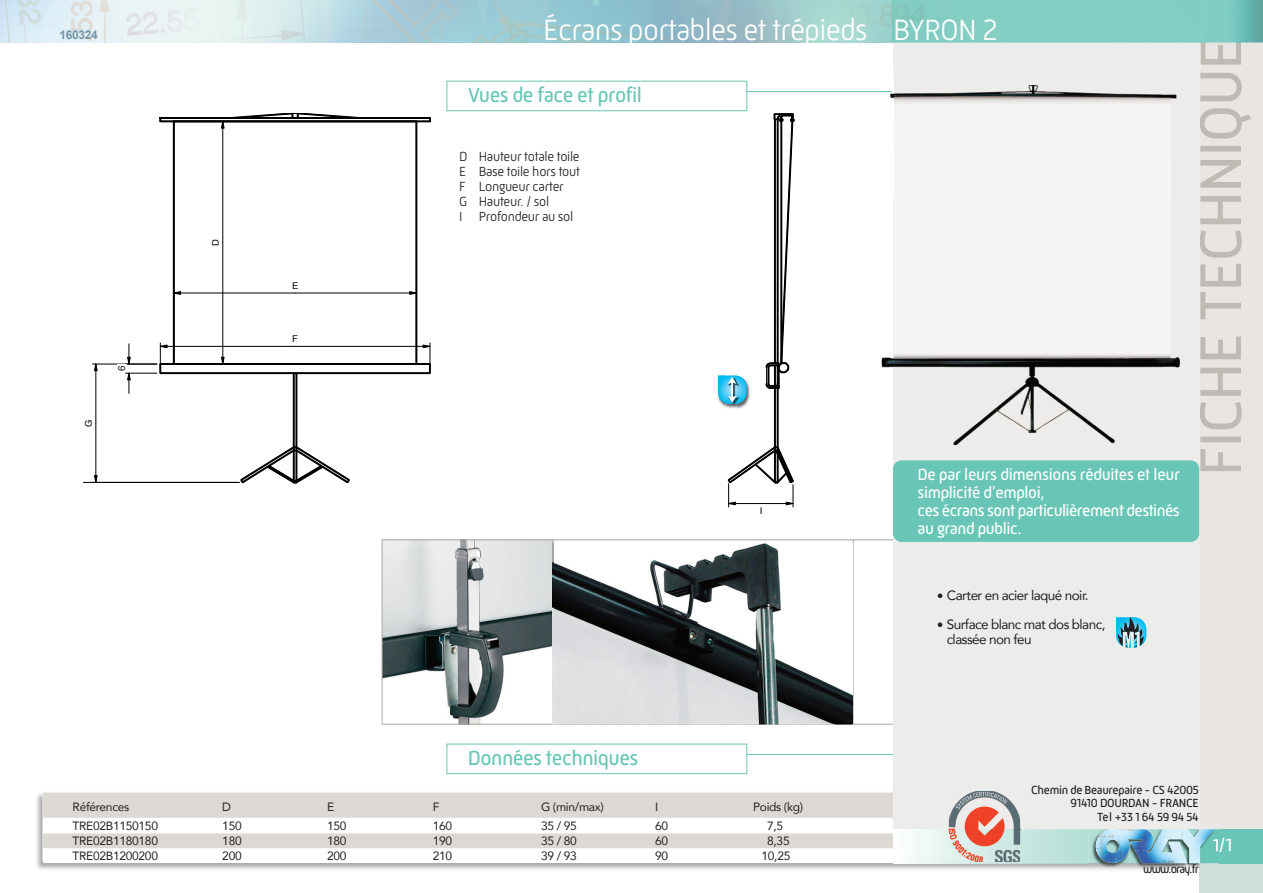
<style>
.page{position:relative;width:1263px;height:893px;background:#fff}
.page>*{position:absolute;margin:0;border:0;box-sizing:border-box;transform-origin:0 0}
.t1{font:300 30px "Mic 32 New";letter-spacing:-.025em;color:#fff}
.t2{font:21px "Mic 32 New";letter-spacing:-.025em;color:#69c6b6}
.t3{font:18px "Mic 32 New";color:#fff}
.t4{font:16.5px/18px "Mic 32 New";letter-spacing:-.025em;color:#fff}
.t5{font:300 13.5px/15px "Mic 32 New";letter-spacing:-.025em;color:#231f20}
.t6{font:13.5px/15px "Avenir";letter-spacing:-.04em;color:#231f20}
.t7{font:12px "Avenir";letter-spacing:-.025em;color:#231f20}
.t8{font:12px/13.5px "Mic 32 New";letter-spacing:-.025em;color:#231f20;text-align:right}
.t9{font:12px "Mic 32 New";letter-spacing:-.075em;color:#231f20}
.t10{font:700 12px "Arial";letter-spacing:-.025em;color:#7394a5}
.t11{font:9.9px "Helvetica";color:#231f20}
.t12{font:9.3px "Helvetica";color:#000}
.s1{font-family:"Mic 32 New";font-weight:300;font-size:15px}
</style>
<div class="page">
<img style="left:383px;top:540px;width:169px;height:184px">
<hr style="left:382px;top:539px;width:537px;height:1px;background:#aca49e">
<hr style="left:382px;top:724px;width:537px;height:1px;background:#aca49e">
<hr style="left:382px;top:540px;width:1px;height:184px;background:#aca49e">
<hr style="left:853px;top:540px;width:1px;height:184px;background:#aca49e">
<hr style="left:553px;top:540px;width:1px;height:184px;background:#aca49e">
<img style="left:553px;top:543px;width:299px;height:182px">
<hr style="left:565px;top:754px;width:347px;height:1px;background:#69c6b6">
<div style="left:447px;top:744px;width:299px;height:29px;background:#fff"></div>
<div style="left:446px;top:744px;width:301px;height:30px;border:1px solid #69c6b6"></div>
<img style="left:36px;top:792px;width:1052px;height:78px">
<div style="left:43px;top:793px;width:1138px;height:70px;background:#fff;border-radius:2px"></div>
<div style="left:43px;top:793px;width:859px;height:25px;background:#dcd9d5;border-radius:2px"></div>
<div style="left:43px;top:833px;width:859px;height:15px;background:#dcd9d5;border-radius:2px"></div>
<div style="left:296px;top:373px;width:1px;height:109px;border:1px solid #000"></div>
<div style="left:293px;top:373px;width:1px;height:109px;border:1px solid #000"></div>
<div style="left:160px;top:363px;width:270px;height:2px;border:1px solid #000"></div>
<svg style="left:173px;top:128px;width:244px;height:237px"></svg>
<div style="left:160px;top:373px;width:270px;height:1px;border:1px solid #000"></div>
<svg style="left:241px;top:447px;width:108px;height:36px"></svg>
<hr style="left:125px;top:373px;width:32px;height:1px;background:#000">
<svg style="left:127px;top:373px;width:3px;height:20px"></svg>
<svg style="left:127px;top:344px;width:3px;height:20px"></svg>
<hr style="left:174px;top:290px;width:1px;height:71px;background:#000">
<hr style="left:416px;top:290px;width:1px;height:71px;background:#000">
<hr style="left:174px;top:293px;width:121px;height:1px;background:#000">
<svg style="left:173px;top:291px;width:8px;height:3px"></svg>
<hr style="left:295px;top:293px;width:121px;height:1px;background:#000">
<svg style="left:410px;top:291px;width:6px;height:2px"></svg>
<hr style="left:177px;top:364px;width:49px;height:1px;background:#000">
<hr style="left:223px;top:243px;width:1px;height:121px;background:#000">
<svg style="left:221px;top:357px;width:3px;height:7px"></svg>
<hr style="left:223px;top:121px;width:1px;height:122px;background:#000">
<svg style="left:160px;top:113px;width:270px;height:15px"></svg>
<hr style="left:92px;top:364px;width:65px;height:1px;background:#000">
<hr style="left:96px;top:423px;width:1px;height:59px;background:#000">
<svg style="left:94px;top:475px;width:3px;height:7px"></svg>
<hr style="left:96px;top:364px;width:1px;height:59px;background:#000">
<svg style="left:94px;top:363px;width:3px;height:8px"></svg>
<hr style="left:83px;top:482px;width:156px;height:1px;background:#000">
<hr style="left:83px;top:121px;width:74px;height:1px;background:#000">
<hr style="left:160px;top:346px;width:135px;height:1px;background:#000">
<svg style="left:160px;top:343px;width:7px;height:30px"></svg>
<hr style="left:295px;top:346px;width:135px;height:1px;background:#000">
<svg style="left:423px;top:343px;width:8px;height:30px"></svg>
<div style="left:774px;top:383px;width:1px;height:99px;border:1px solid #000"></div>
<div style="left:777px;top:383px;width:1px;height:99px;border:1px solid #000"></div>
<svg style="left:728px;top:447px;width:66px;height:60px"></svg>
<svg style="left:766px;top:114px;width:28px;height:275px"></svg>
<hr style="left:565px;top:91px;width:347px;height:1px;background:#69c6b6">
<div style="left:447px;top:82px;width:299px;height:28px;background:#fff"></div>
<div style="left:446px;top:81px;width:301px;height:30px;border:1px solid #69c6b6"></div>
<div style="left:1199px;top:43px;width:64px;height:850px;background:#e8e5e3"></div>
<hr style="left:1199px;top:68px;width:1px;height:761px;background:#fff">
<div style="left:893px;top:43px;width:306px;height:786px;background:#ececea"></div>
<hr style="left:893px;top:68px;width:1px;height:130px;background:#fff">
<img style="left:0;top:0;width:1263px;height:43px">
<img style="left:1200px;top:0;width:1px;height:42px">
<svg style="left:1200px;top:42px;width:51px;height:429px"></svg>
<hr style="left:892px;top:0;width:1px;height:43px;background:#69c6b6">
<img style="left:893px;top:829px;width:195px;height:35px">
<svg style="left:900px;top:833px;width:2px;height:15px"></svg>
<img style="left:1088px;top:830px;width:8px;height:33px">
<svg style="left:1096px;top:825px;width:167px;height:68px"></svg>
<img style="left:1096px;top:829px;width:118px;height:34px">
<img style="left:881px;top:93px;width:12px;height:275px">
<img style="left:893px;top:85px;width:287px;height:360px">
<img style="left:893px;top:85px;width:1px;height:113px">
<div style="left:893px;top:460px;width:306px;height:82px;background:#69c6b6;border-radius:9px"></div>
<img style="left:717px;top:377px;width:1px;height:22px">
<svg style="left:718px;top:375px;width:32px;height:34px"></svg>
<img style="left:949px;top:791px;width:71px;height:71px">
<img style="left:949px;top:829px;width:71px;height:1px">
<img style="left:1116px;top:617px;width:30px;height:30px">
<p class="t10" style="left:59px;top:28px;width:40px">160324</p>
<p class="t12" style="left:85px;top:427px;width:9px;rotate:-90deg">G</p>
<p class="t11" style="left:118px;top:371px;width:7px;rotate:-90deg">6</p>
<p class="t12" style="left:118px;top:371px;width:7px;rotate:-90deg">7</p>
<p class="t12" style="left:212px;top:246px;width:8px;rotate:-90deg">D</p>
<p class="t12" style="left:292px;top:282px;width:8px">E</p>
<p class="t12" style="left:292px;top:335px;width:7px">F</p>
<h1 class="t1" style="left:543px;top:18px;width:456px">Écrans portables et trépieds BYRON 2</h1>
<h2 class="t2" style="left:468px;top:87px;width:176px">Vues de face et profil</h2>
<p class="t5" style="left:459px;top:150px;width:122px">D Hauteur totale toile<br>E Base toile hors tout<br>F Longueur carter<br>G Hauteur. / sol<br>I Profondeur au sol</p>
<p class="t12" style="left:760px;top:507px;width:4px">I</p>
<h3 class="t4" style="left:917px;top:467px;width:264px">De par leurs dimensions réduites et leur simplicité d’emploi,<br>ces écrans sont particulièrement destinés au grand public.</h3>
<p class="t6" style="left:936px;top:589px;width:154px"><span class="s1">•</span> Carter en acier laqué noir.</p>
<p class="t6" style="left:947px;top:617px;width:160px;text-indent:-10px"><span class="s1">•</span> Surface blanc mat dos blanc, classée non feu</p>
<h2 class="t2" style="left:468px;top:749px;width:172px">Données techniques</h2>
<p class="t7" style="left:73px;top:799px;width:58px">Références</p>
<p class="t7" style="left:222px;top:799px;width:10px">D</p>
<p class="t7" style="left:327px;top:799px;width:9px">E</p>
<p class="t7" style="left:433px;top:799px;width:8px">F</p>
<p class="t7" style="left:541px;top:799px;width:64px">G (min/max)</p>
<p class="t7" style="left:655px;top:799px;width:5px">I</p>
<p class="t7" style="left:753px;top:799px;width:52px">Poids (kg)</p>
<p class="t7" style="left:73px;top:818px;width:87px">TRE02B1150150</p>
<p class="t7" style="left:222px;top:818px;width:21px">150</p>
<p class="t7" style="left:327px;top:818px;width:21px">150</p>
<p class="t7" style="left:433px;top:818px;width:21px">160</p>
<p class="t7" style="left:541px;top:818px;width:37px">35 / 95</p>
<p class="t7" style="left:655px;top:818px;width:15px">60</p>
<p class="t7" style="left:767px;top:818px;width:18px">7,5</p>
<p class="t7" style="left:73px;top:833px;width:87px">TRE02B1180180</p>
<p class="t7" style="left:222px;top:833px;width:21px">180</p>
<p class="t7" style="left:327px;top:833px;width:21px">180</p>
<p class="t7" style="left:433px;top:833px;width:21px">190</p>
<p class="t7" style="left:541px;top:833px;width:37px">35 / 80</p>
<p class="t7" style="left:655px;top:833px;width:15px">60</p>
<p class="t7" style="left:767px;top:833px;width:24px">8,35</p>
<p class="t7" style="left:73px;top:848px;width:87px">TRE02B1200200</p>
<p class="t7" style="left:222px;top:848px;width:21px">200</p>
<p class="t7" style="left:327px;top:848px;width:21px">200</p>
<p class="t7" style="left:433px;top:848px;width:21px">210</p>
<p class="t7" style="left:541px;top:848px;width:37px">39 / 93</p>
<p class="t7" style="left:655px;top:848px;width:15px">90</p>
<p class="t7" style="left:761px;top:848px;width:30px">10,25</p>
<p class="t8" style="left:1031px;top:784px;width:169px">Chemin de Beaurepaire - CS 42005<br>91410 DOURDAN - FRANCE<br>Tel +33 1 64 59 94 54</p>
<p class="t9" style="left:1143px;top:864px;width:57px">www.oray.fr</p>
<h3 class="t3" style="left:1212px;top:838px;width:21px">1/1</h3>
</div>
